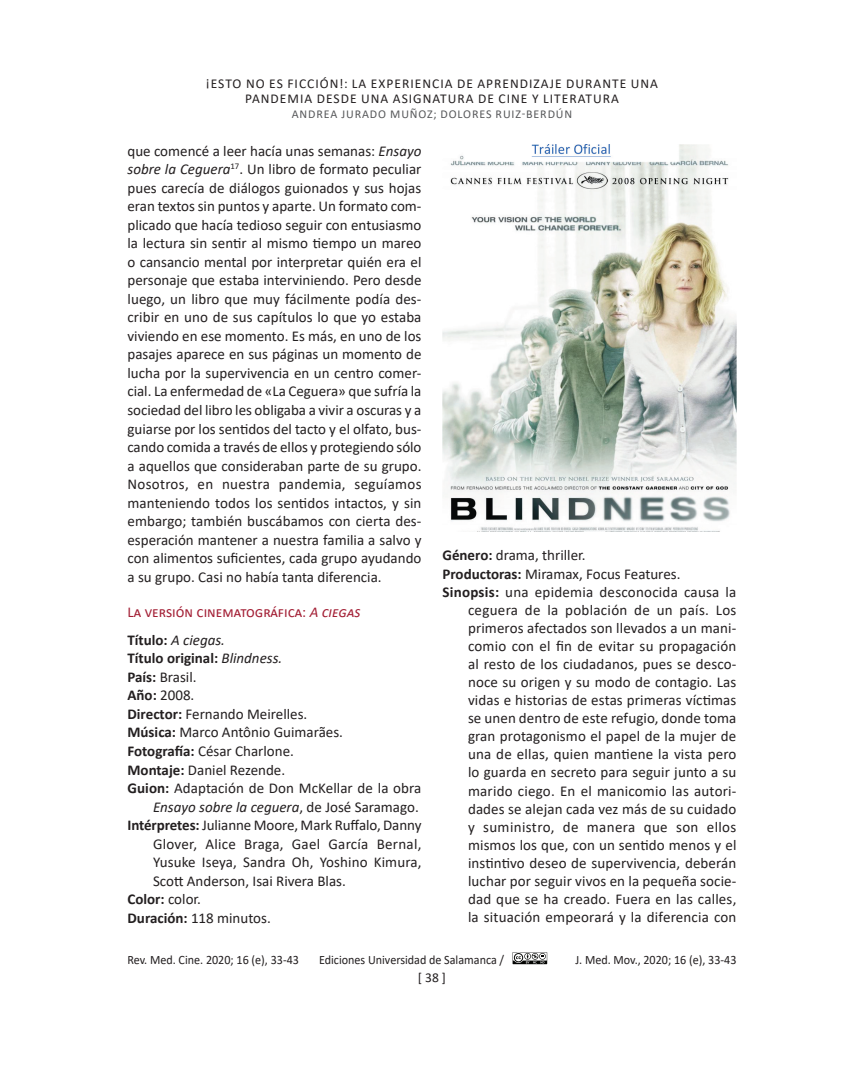
<style>
.page{position:relative;width:864px;height:1080px;background:#fff}
.page>*{position:absolute;margin:0;border:0;box-sizing:border-box;transform-origin:0 0}
.body_tx{font:15px/18.1px "Calibri";color:#231f20;text-align:justify}
.body{font:15px/18.5px "Calibri";color:#231f20;text-align:justify}
.body_tx-2{font:700 15px "Calibri";color:#231f20}
.ahead{font:15px "Calibri";color:#a31f35}
.body_tx-3{font:italic 15px "Calibri";color:#231f20}
.t1{font:13.5px/15px "Calibri";letter-spacing:.075em;color:#231f20;text-align:center}
.t2{font:12.75px "Calibri";color:#231f20;scale:.95 1}
.t3{font:12px "Calibri";letter-spacing:.075em;color:#57585a}
.s1{font-style:italic}
.s2{font-weight:700;font-style:normal}
.s3{font-weight:400;font-style:italic}
.s4{font-weight:700}
.s5{font-weight:400}
</style>
<div class="page">
<svg style="left:513px;top:952px;width:34px;height:12px"></svg>
<img style="left:442px;top:145px;width:294px;height:386px">
<p class="t1" style="left:206px;top:76px;width:454px">¡ESTO NO ES FICCIÓN!: LA EXPERIENCIA DE APRENDIZAJE DURANTE UNA<br>PANDEMIA DESDE UNA ASIGNATURA DE CINE Y LITERATURA</p>
<p class="t3" style="left:292px;top:106px;width:282px">ANDREA JURADO MUÑOZ; DOLORES RUIZ-BERDÚN</p>
<p class="body" style="left:128px;top:141px;width:296px">que comencé a leer hacía unas semanas: <span class="s1">Ensayo sobre la Ceguera</span><sup>17</sup>. Un libro de formato peculiar pues carecía de diálogos guionados y sus hojas eran textos sin puntos y aparte. Un formato com&shy;plicado que hacía tedioso seguir con entusiasmo la lectura sin sentir al mismo tiempo un mareo o cansancio mental por interpretar quién era el personaje que estaba interviniendo. Pero desde luego, un libro que muy fácilmente podía des&shy;cribir en uno de sus capítulos lo que yo estaba viviendo en ese momento. Es más, en uno de los pasajes aparece en sus páginas un momento de lucha por la supervivencia en un centro comer&shy;cial. La enfermedad de «La Ceguera» que sufría la sociedad del libro les obligaba a vivir a oscuras y a guiarse por los sentidos del tacto y el olfato, bus&shy;cando comida a través de ellos y protegiendo sólo a aquellos que consideraban parte de su grupo.<br>Nosotros, en nuestra pandemia, seguíamos manteniendo todos los sentidos intactos, y sin embargo; también buscábamos con cierta des&shy;esperación mantener a nuestra familia a salvo y con alimentos suficientes, cada grupo ayudando a su grupo. Casi no había tanta diferencia.</p>
<p class="ahead" style="left:128px;top:602px;width:235px">La versión cinematográfica: <span class="s1">A ciegas</span></p>
<p class="body_tx-3" style="left:128px;top:630px;width:99px"><span class="s2">Título:</span> A ciegas.</p>
<p class="body_tx-2" style="left:128px;top:648px;width:156px">Título original: <span class="s3">Blindness.</span></p>
<p class="body_tx" style="left:128px;top:668px;width:71px"><span class="s4">País:</span> Brasil.</p>
<p class="body_tx" style="left:128px;top:686px;width:68px"><span class="s4">Año:</span> 2008.</p>
<p class="body_tx" style="left:128px;top:705px;width:181px"><span class="s4">Director:</span> Fernando Meirelles.</p>
<p class="body_tx" style="left:128px;top:723px;width:217px"><span class="s4">Música:</span> Marco Antônio Guimarães.</p>
<p class="body_tx" style="left:128px;top:742px;width:168px"><span class="s4">Fotografía:</span> César Charlone.</p>
<p class="body_tx" style="left:128px;top:760px;width:159px"><span class="s4">Montaje:</span> Daniel Rezende.</p>
<p class="body_tx" style="left:128px;top:778px;width:295px;text-align:right"><span class="s4">Guion:</span> Adaptación de Don McKellar de la obra<br><span class="s1">Ensayo sobre la ceguera</span>, de José Saramago.</p>
<p class="body_tx" style="left:153px;top:815px;width:270px;text-indent:-26px"><span class="s4">Intérpretes:</span> Julianne Moore, Mark Ruffalo, Danny Glover, Alice Braga, Gael García Bernal, Yusuke Iseya, Sandra Oh, Yoshino Kimura, Scott Anderson, Isai Rivera Blas.</p>
<p class="body_tx-2" style="left:128px;top:889px;width:75px">Color: <span class="s5">color.</span></p>
<p class="body_tx" style="left:128px;top:908px;width:145px"><span class="s4">Duración:</span> 118 minutos.</p>
<p class="body_tx" style="left:442px;top:546px;width:145px"><span class="s4">Género:</span> drama, thriller.</p>
<p class="body_tx" style="left:442px;top:564px;width:239px"><span class="s4">Productoras:</span> Miramax, Focus Features.</p>
<p class="body_tx" style="left:468px;top:582px;width:270px;text-indent:-26px"><span class="s4">Sinopsis:</span> una epidemia desconocida causa la ceguera de la población de un país. Los primeros afectados son llevados a un mani&shy;comio con el fin de evitar su propagación al resto de los ciudadanos, pues se desco&shy;noce su origen y su modo de contagio. Las vidas e historias de estas primeras víctimas se unen dentro de este refugio, donde toma gran protagonismo el papel de la mujer de una de ellas, quien mantiene la vista pero lo guarda en secreto para seguir junto a su marido ciego. En el manicomio las autori&shy;dades se alejan cada vez más de su cuidado y suministro, de manera que son ellos mismos los que, con un sentido menos y el instintivo deseo de supervivencia, deberán luchar por seguir vivos en la pequeña socie&shy;dad que se ha creado. Fuera en las calles, la situación empeorará y la diferencia con</p>
<p class="t2" style="left:128px;top:951px;width:182px">Rev. Med. Cine. 2020; 16 (e), 33-43</p>
<p class="t2" style="left:319px;top:951px;width:196px">Ediciones Universidad de Salamanca /</p>
<p class="t2" style="left:575px;top:951px;width:171px">J. Med. Mov., 2020; 16 (e), 33-43</p>
<p class="t1" style="left:418px;top:970px;width:30px">[ 38 ]</p>
</div>
